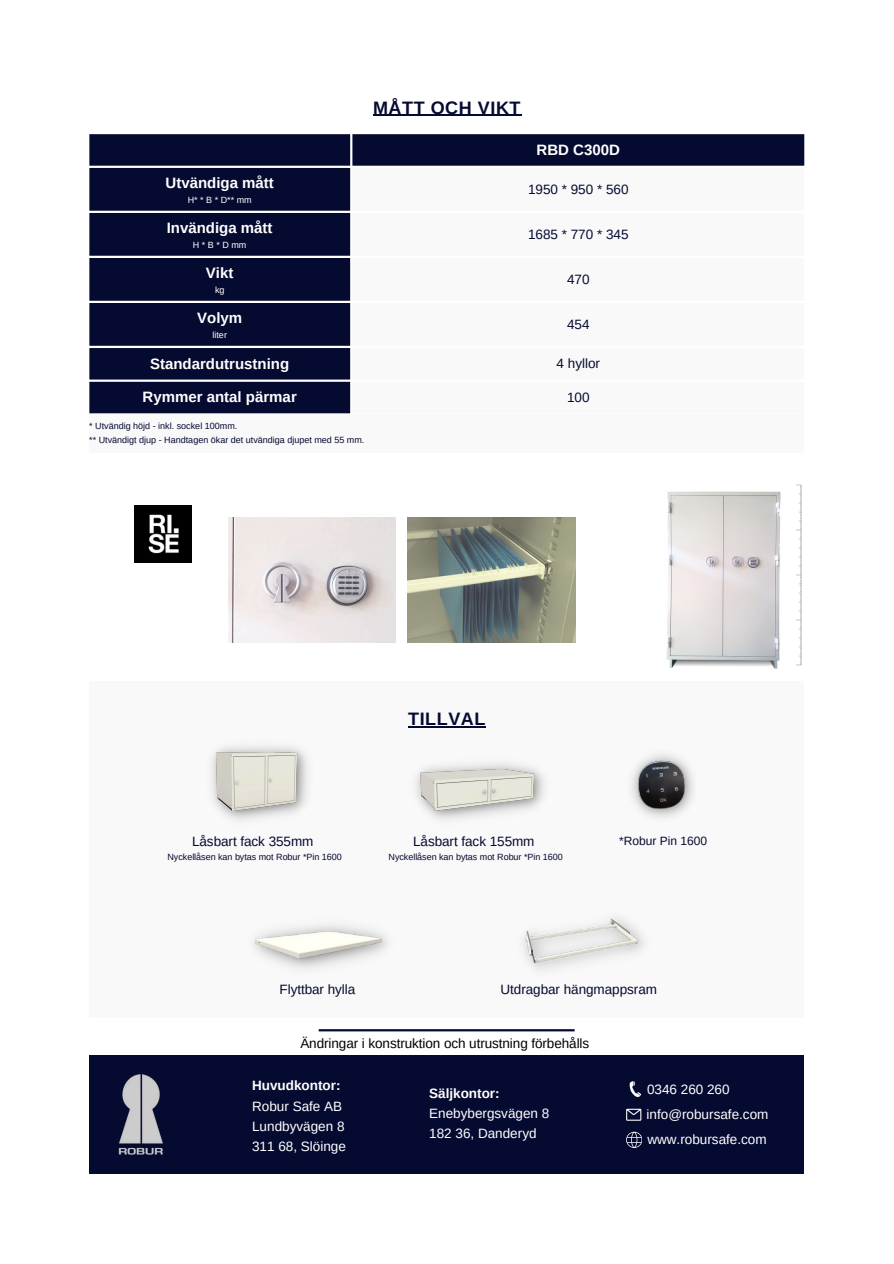
<style>
.page{position:relative;width:894px;height:1264px;background:#fff}
.page>*{position:absolute;margin:0;border:0;box-sizing:border-box;transform-origin:0 0}
.t1{font:700 18px "Arimo";letter-spacing:.03em;color:#050a30}
.t2{font:700 15px "Arimo";color:#fff}
.t3{font:13.5px/20.2px "Arimo";color:#fff}
.t4{font:13.5px "Arimo";letter-spacing:-.005em;color:#050a30}
.t5{font:13.5px "Arimo";letter-spacing:-.005em;color:#000}
.t6{font:700 13.5px "Arimo";color:#fff}
.t7{font:12px "Arimo";color:#050a30}
.t8{font:9px "Arimo";color:#050a30}
.t9{font:9px "Arimo";color:#fff}
.s1{font-weight:700}
</style>
<div class="page">
<svg style="left:89px;top:134px;width:715px;height:279px;background:#13183c"></svg>
<svg style="left:352px;top:168px;width:452px;height:245px"></svg>
<div style="left:89px;top:414px;width:715px;height:38px;background:#f9f9f9"></div>
<hr style="left:373px;top:115px;width:148px;height:1px;background:#050a30">
<img style="left:796px;top:484px;width:6px;height:182px">
<img style="left:666px;top:491px;width:115px;height:178px">
<div style="left:89px;top:680px;width:715px;height:337px;background:#f9f9f9"></div>
<img style="left:523px;top:918px;width:121px;height:52px">
<img style="left:254px;top:925px;width:134px;height:44px">
<img style="left:408px;top:727px;width:136px;height:93px">
<img style="left:211px;top:746px;width:97px;height:74px">
<hr style="left:408px;top:726px;width:78px;height:1px;background:#050a30">
<img style="left:631px;top:754px;width:63px;height:64px">
<img style="left:229px;top:517px;width:166px;height:125px">
<img style="left:408px;top:517px;width:167px;height:125px">
<img style="left:134px;top:505px;width:58px;height:57px">
<hr style="left:318px;top:1029px;width:256px;height:2px;background:#050a30">
<div style="left:89px;top:1055px;width:715px;height:118px;background:#050a30"></div>
<img style="left:118px;top:1074px;width:45px;height:80px">
<svg style="left:629px;top:1081px;width:11px;height:15px"></svg>
<svg style="left:626px;top:1108px;width:15px;height:12px"></svg>
<svg style="left:626px;top:1131px;width:15px;height:16px"></svg>
<p class="t2" style="left:165px;top:174px;width:110px">Utvändiga mått</p>
<p class="t9" style="left:188px;top:194px;width:65px">H* * B * D** mm</p>
<p class="t2" style="left:167px;top:219px;width:107px">Invändiga mått</p>
<p class="t9" style="left:193px;top:239px;width:55px">H * B * D mm</p>
<p class="t2" style="left:206px;top:264px;width:29px">Vikt</p>
<p class="t9" style="left:215px;top:284px;width:11px">kg</p>
<p class="t2" style="left:197px;top:309px;width:46px">Volym</p>
<p class="t9" style="left:212px;top:329px;width:16px">liter</p>
<p class="t1" style="left:373px;top:97px;width:149px">MÅTT OCH VIKT</p>
<h1 class="t2" style="left:536px;top:141px;width:85px">RBD C300D</h1>
<p class="t4" style="left:528px;top:182px;width:102px">1950 * 950 * 560</p>
<p class="t4" style="left:528px;top:227px;width:102px">1685 * 770 * 345</p>
<p class="t4" style="left:567px;top:272px;width:24px">470</p>
<p class="t4" style="left:567px;top:317px;width:24px">454</p>
<p class="t2" style="left:150px;top:355px;width:141px">Standardutrustning</p>
<p class="t4" style="left:556px;top:356px;width:45px">4 hyllor</p>
<p class="t2" style="left:142px;top:389px;width:156px">Rymmer antal pärmar</p>
<p class="t4" style="left:567px;top:389px;width:24px">100</p>
<p class="t8" style="left:89px;top:421px;width:149px">* Utvändig höjd - inkl. sockel 100mm.</p>
<p class="t8" style="left:89px;top:434px;width:276px">** Utvändigt djup - Handtagen ökar det utvändiga djupet med 55 mm.</p>
<p class="t4" style="left:192px;top:834px;width:123px">Låsbart fack 355mm</p>
<p class="t8" style="left:167px;top:852px;width:176px">Nyckellåsen kan bytas mot Robur *Pin 1600</p>
<p class="t1" style="left:408px;top:708px;width:79px">TILLVAL</p>
<p class="t4" style="left:413px;top:834px;width:123px">Låsbart fack 155mm</p>
<p class="t8" style="left:388px;top:852px;width:176px">Nyckellåsen kan bytas mot Robur *Pin 1600</p>
<p class="t7" style="left:619px;top:834px;width:90px">*Robur Pin 1600</p>
<p class="t4" style="left:279px;top:981px;width:77px">Flyttbar hylla</p>
<p class="t4" style="left:500px;top:981px;width:158px">Utdragbar hängmappsram</p>
<p class="t5" style="left:300px;top:1035px;width:290px">Ändringar i konstruktion och utrustning förbehålls</p>
<h3 class="t6" style="left:252px;top:1078px;width:90px">Huvudkontor:</h3>
<p class="t3" style="left:647px;top:1078px;width:84px">0346 260 260</p>
<h3 class="t3" style="left:252px;top:1095px;width:95px">Robur Safe AB<br>Lundbyvägen 8<br>311 68, Slöinge</h3>
<p class="t3" style="left:429px;top:1082px;width:122px"><span class="s1">Säljkontor:<br></span>Enebybergsvägen 8<br>182 36, Danderyd</p>
<h2 class="t3" style="left:646px;top:1104px;width:123px">info@robursafe.com</h2>
<p class="t3" style="left:647px;top:1129px;width:121px">www.robursafe.com</p>
</div>
